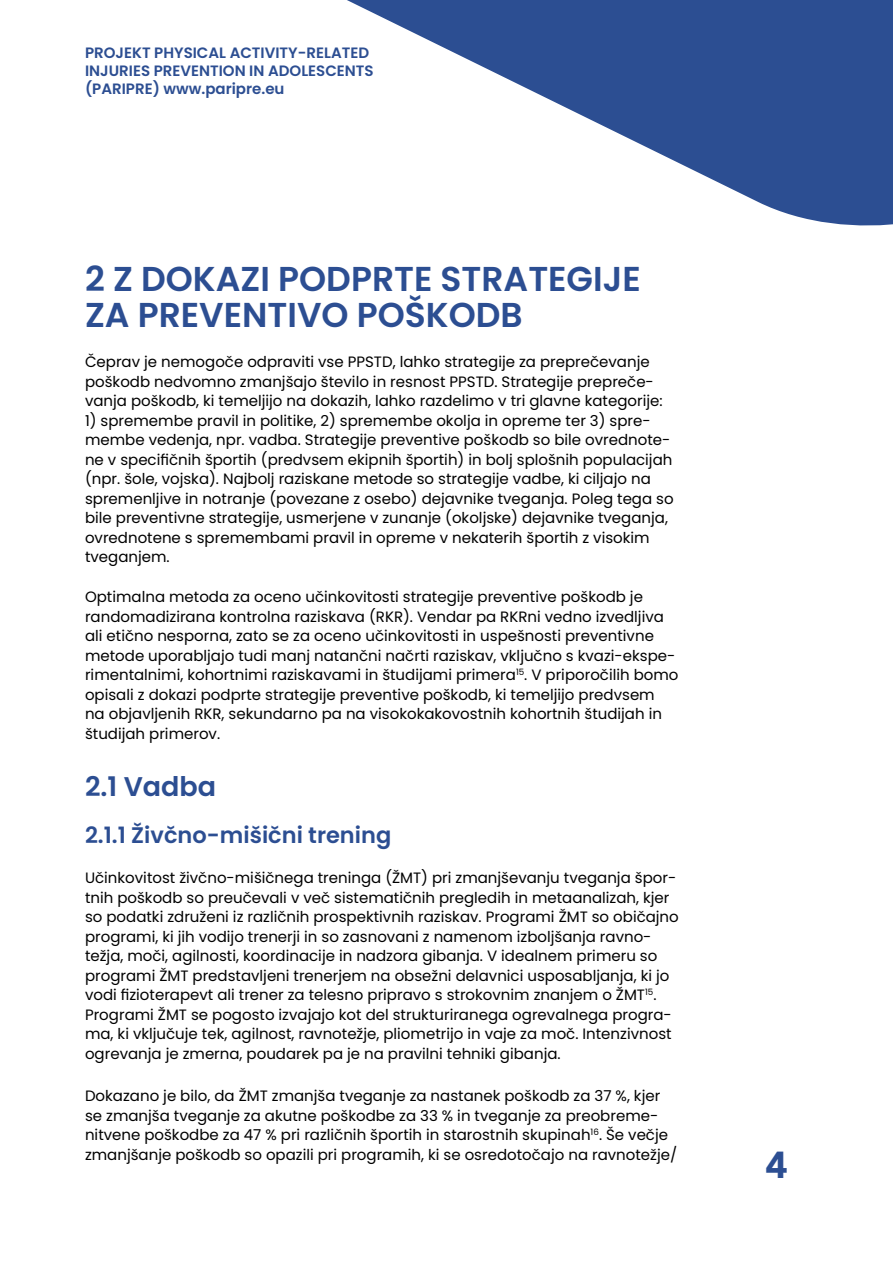
<style>
.page{position:relative;width:893px;height:1263px;background:#fff}
.page>*{position:absolute;margin:0;border:0;box-sizing:border-box;transform-origin:0 0}
.t1{font:900 37.5px "Avenir";color:#2c4e92}
.t2{font:600 34.5px/35.7px "Poppins";color:#2c4e92}
.t3{font:600 27px "Poppins";color:#2c4e92}
.t4{font:600 22.5px "Poppins";color:#2c4e92}
.t5{font:15px/19.5px "Poppins";color:#000}
.t6{font:600 15px/18px "Poppins";color:#2c4e92}
</style>
<div class="page">
<svg style="left:347px;top:0;width:546px;height:226px;fill:#2c4e92"></svg>
<p class="t6" style="left:85px;top:44px;width:290px">PROJEKT PHYSICAL ACTIVITY-RELATED<br>INJURIES PREVENTION IN ADOLESCENTS (PARIPRE) www.paripre.eu</p>
<h2 class="t2" style="left:85px;top:262px;width:557px">2 Z DOKAZI PODPRTE STRATEGIJE<br>ZA PREVENTIVO POŠKODB</h2>
<p class="t5" style="left:85px;top:352px;width:579px">Čeprav je nemogoče odpraviti vse PPSTD, lahko strategije za preprečevanje poškodb nedvomno zmanjšajo število in resnost PPSTD. Strategije prepreče&shy;vanja poškodb, ki temeljijo na dokazih, lahko razdelimo v tri glavne kategorije:</p>
<p class="t5" style="left:85px;top:411px;width:590px">1) spremembe pravil in politike, 2) spremembe okolja in opreme ter 3) spre&shy;membe vedenja, npr. vadba. Strategije preventive poškodb so bile ovrednote&shy;ne v specifičnih športih (predvsem ekipnih športih) in bolj splošnih populacijah (npr. šole, vojska). Najbolj raziskane metode so strategije vadbe, ki ciljajo na spremenljive in notranje (povezane z osebo) dejavnike tveganja. Poleg tega so bile preventivne strategije, usmerjene v zunanje (okoljske) dejavnike tveganja, ovrednotene s spremembami pravil in opreme v nekaterih športih z visokim tveganjem.</p>
<p class="t5" style="left:85px;top:587px;width:595px">Optimalna metoda za oceno učinkovitosti strategije preventive poškodb je randomadizirana kontrolna raziskava (RKR). Vendar pa RKRni vedno izvedljiva ali etično nesporna, zato se za oceno učinkovitosti in uspešnosti preventivne metode uporabljajo tudi manj natančni načrti raziskav, vključno s kvazi-ekspe&shy;rimentalnimi, kohortnimi raziskavami in študijami primera<sup>15</sup>. V priporočilih bomo opisali z dokazi podprte strategije preventive poškodb, ki temeljijo predvsem<br>na objavljenih RKR, sekundarno pa na visokokakovostnih kohortnih študijah in študijah primerov.</p>
<h3 class="t3" style="left:85px;top:770px;width:133px">2.1 Vadba</h3>
<h3 class="t4" style="left:85px;top:822px;width:308px">2.1.1 Živčno-mišični trening</h3>
<p class="t5" style="left:85px;top:868px;width:595px">Učinkovitost živčno-mišičnega treninga (ŽMT) pri zmanjševanju tveganja špor&shy;tnih poškodb so preučevali v več sistematičnih pregledih in metaanalizah, kjer so podatki združeni iz različnih prospektivnih raziskav. Programi ŽMT so običajno programi, ki jih vodijo trenerji in so zasnovani z namenom izboljšanja ravno&shy;težja, moči, agilnosti, koordinacije in nadzora gibanja. V idealnem primeru so programi ŽMT predstavljeni trenerjem na obsežni delavnici usposabljanja, ki jo vodi fizioterapevt ali trener za telesno pripravo s strokovnim znanjem o ŽMT<sup>15</sup>.<br>Programi ŽMT se pogosto izvajajo kot del strukturiranega ogrevalnega progra&shy;ma, ki vključuje tek, agilnost, ravnotežje, pliometrijo in vaje za moč. Intenzivnost ogrevanja je zmerna, poudarek pa je na pravilni tehniki gibanja.</p>
<p class="t5" style="left:85px;top:1086px;width:594px">Dokazano je bilo, da ŽMT zmanjša tveganje za nastanek poškodb za 37 %, kjer se zmanjša tveganje za akutne poškodbe za 33 % in tveganje za preobreme&shy;nitvene poškodbe za 47 % pri različnih športih in starostnih skupinah<sup>16</sup>. Še večje zmanjšanje poškodb so opazili pri programih, ki se osredotočajo na ravnotežje/</p>
<h1 class="t1" style="left:765px;top:1133px;width:24px">4</h1>
</div>
